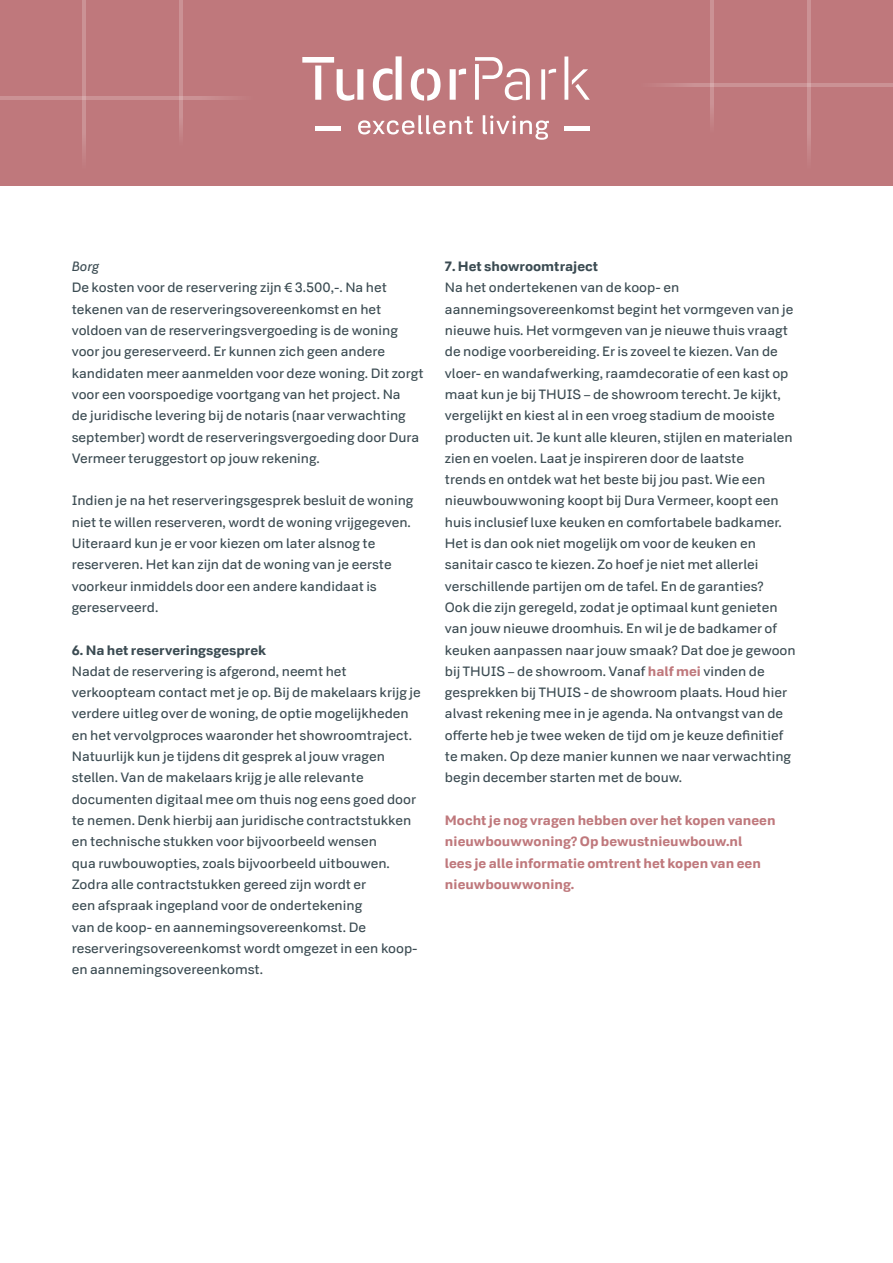
<style>
.page{position:relative;width:893px;height:1263px;background:#fff}
.page>*{position:absolute;margin:0;border:0;box-sizing:border-box;transform-origin:0 0}
.t1{font:13.5px/21.3px "Doctrine";color:#3b4b52}
.t2{font:700 13.5px/21.3px "Doctrine";color:#bf787c}
.t3{font:700 13.5px "Doctrine";color:#3b4b52}
.t4{font:italic 13.5px "Doctrine";color:#3b4b52}
.s1{font-weight:700;color:#bf787c}
</style>
<div class="page">
<div style="left:0;top:0;width:893px;height:185px;background:#bf787c"></div>
<svg style="left:302px;top:57px;width:61px;height:44px"></svg>
<svg style="left:373px;top:56px;width:29px;height:45px"></svg>
<svg style="left:411px;top:68px;width:30px;height:33px"></svg>
<svg style="left:450px;top:69px;width:16px;height:31px"></svg>
<svg style="left:475px;top:57px;width:55px;height:43px"></svg>
<svg style="left:541px;top:69px;width:15px;height:31px"></svg>
<svg style="left:564px;top:57px;width:26px;height:43px"></svg>
<svg style="left:358px;top:115px;width:115px;height:19px"></svg>
<svg style="left:483px;top:115px;width:66px;height:25px"></svg>
<hr style="left:564px;top:126px;width:26px;height:4px;background:#fff">
<hr style="left:315px;top:126px;width:25px;height:4px;background:#fff">
<svg style="left:179px;top:0;width:4px;height:134px"></svg>
<svg style="left:710px;top:0;width:4px;height:122px"></svg>
<svg style="left:82px;top:0;width:4px;height:155px"></svg>
<svg style="left:807px;top:0;width:4px;height:155px"></svg>
<svg style="left:0;top:96px;width:232px;height:4px"></svg>
<hr style="left:629px;top:84px;width:264px;height:3px;background:#fff">
<p class="t4" style="left:72px;top:259px;width:29px">Borg</p>
<p class="t1" style="left:72px;top:277px;width:353px">De kosten voor de reservering zijn € 3.500,-. Na het tekenen van de reserveringsovereenkomst en het voldoen van de reserveringsvergoeding is de woning voor jou gereserveerd. Er kunnen zich geen andere kandidaten meer aanmelden voor deze woning. Dit zorgt voor een voorspoedige voortgang van het project. Na<br>de juridische levering bij de notaris (naar verwachting september) wordt de reserveringsvergoeding door Dura Vermeer teruggestort op jouw rekening.</p>
<p class="t1" style="left:72px;top:490px;width:343px">Indien je na het reserveringsgesprek besluit de woning niet te willen reserveren, wordt de woning vrijgegeven.<br>Uiteraard kun je er voor kiezen om later alsnog te reserveren. Het kan zijn dat de woning van je eerste voorkeur inmiddels door een andere kandidaat is gereserveerd.</p>
<p class="t3" style="left:72px;top:642px;width:196px">6. Na het reserveringsgesprek</p>
<p class="t1" style="left:72px;top:661px;width:351px">Nadat de reservering is afgerond, neemt het verkoopteam contact met je op. Bij de makelaars krijg je verdere uitleg over de woning, de optie mogelijkheden en het vervolgproces waaronder het showroomtraject.<br>Natuurlijk kun je tijdens dit gesprek al jouw vragen stellen. Van de makelaars krijg je alle relevante documenten digitaal mee om thuis nog eens goed door te nemen. Denk hierbij aan juridische contractstukken en technische stukken voor bijvoorbeeld wensen<br>qua ruwbouwopties, zoals bijvoorbeeld uitbouwen.<br>Zodra alle contractstukken gereed zijn wordt er<br>een afspraak ingepland voor de ondertekening<br>van de koop- en aannemingsovereenkomst. De reserveringsovereenkomst wordt omgezet in een koop&shy;en aannemingsovereenkomst.</p>
<p class="t3" style="left:445px;top:259px;width:155px">7. Het showroomtraject</p>
<p class="t1" style="left:445px;top:277px;width:352px">Na het ondertekenen van de koop- en aannemingsovereenkomst begint het vormgeven van je nieuwe huis. Het vormgeven van je nieuwe thuis vraagt de nodige voorbereiding. Er is zoveel te kiezen. Van de vloer- en wandafwerking, raamdecoratie of een kast op maat kun je bij THUIS – de showroom terecht. Je kijkt, vergelijkt en kiest al in een vroeg stadium de mooiste producten uit. Je kunt alle kleuren, stijlen en materialen zien en voelen. Laat je inspireren door de laatste<br>trends en ontdek wat het beste bij jou past. Wie een nieuwbouwwoning koopt bij Dura Vermeer, koopt een huis inclusief luxe keuken en comfortabele badkamer.<br>Het is dan ook niet mogelijk om voor de keuken en sanitair casco te kiezen. Zo hoef je niet met allerlei verschillende partijen om de tafel. En de garanties?<br>Ook die zijn geregeld, zodat je optimaal kunt genieten van jouw nieuwe droomhuis. En wil je de badkamer of keuken aanpassen naar jouw smaak? Dat doe je gewoon bij THUIS – de showroom. Vanaf <span class="s1">half mei</span> vinden de gesprekken bij THUIS - de showroom plaats. Houd hier alvast rekening mee in je agenda. Na ontvangst van de offerte heb je twee weken de tijd om je keuze definitief te maken. Op deze manier kunnen we naar verwachting begin december starten met de bouw.</p>
<p class="t2" style="left:445px;top:810px;width:332px">Mocht je nog vragen hebben over het kopen vaneen nieuwbouwwoning? Op bewustnieuwbouw.nl<br>lees je alle informatie omtrent het kopen van een nieuwbouwwoning.</p>
</div>
